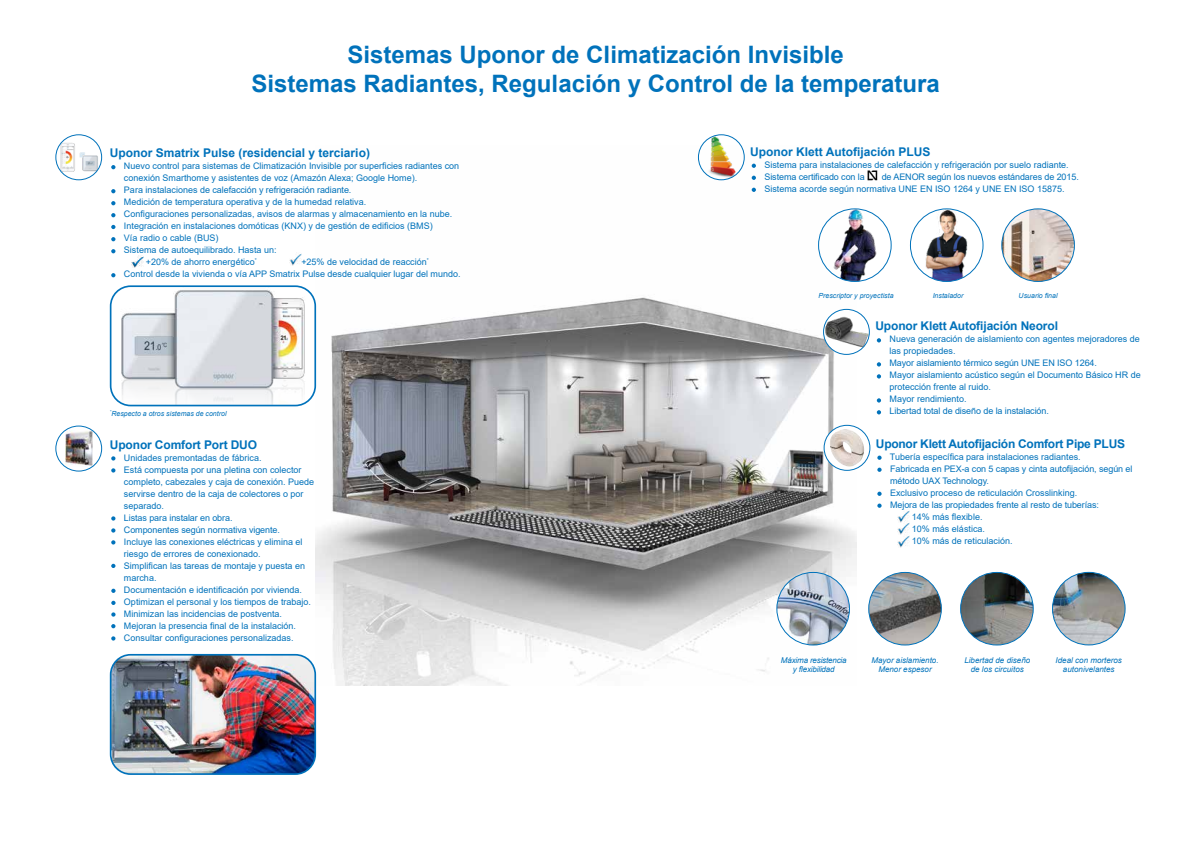
<style>
.page{position:relative;width:1191px;height:842px;background:#fff}
.page>*{position:absolute;margin:0;border:0;box-sizing:border-box;transform-origin:0 0}
.t1{font:700 24px/28.8px "Arial";color:#0072bb;text-align:center}
.t2{font:700 12px "Arial";letter-spacing:-.01em;color:#0072bb}
.t3{font:9px/12px "Arial";color:#0072bb}
.t4{font:italic 8px/9.6px "Arial";color:#0072bb;text-align:center}
.t5{font:italic 8px/9.6px "Arial";letter-spacing:-.02em;color:#0072bb;text-align:center}
.t6{font:italic 7px "Arial";color:#0072bb}
</style>
<div class="page">
<img style="left:316px;top:150px;width:540px;height:535px">
<img style="left:57px;top:141px;width:43px;height:31px">
<div style="left:56px;top:135px;width:46px;height:45px;border:1px solid #0072bb;border-radius:50%"></div>
<svg style="left:290px;top:254px;width:11px;height:11px"></svg>
<svg style="left:111px;top:165px;width:4px;height:4px"></svg>
<svg style="left:111px;top:189px;width:4px;height:4px"></svg>
<svg style="left:111px;top:201px;width:4px;height:4px"></svg>
<svg style="left:111px;top:213px;width:4px;height:4px"></svg>
<svg style="left:111px;top:225px;width:4px;height:4px"></svg>
<svg style="left:111px;top:237px;width:4px;height:4px"></svg>
<svg style="left:111px;top:249px;width:4px;height:4px"></svg>
<svg style="left:132px;top:255px;width:11px;height:13px"></svg>
<svg style="left:111px;top:273px;width:4px;height:4px"></svg>
<img style="left:111px;top:288px;width:204px;height:117px">
<div style="left:110px;top:285px;width:206px;height:121px;border:2px solid #0072bb;border-radius:20px"></div>
<img style="left:65px;top:430px;width:27px;height:37px">
<div style="left:56px;top:426px;width:46px;height:45px;border:1px solid #0072bb;border-radius:50%"></div>
<svg style="left:111px;top:456px;width:4px;height:5px"></svg>
<svg style="left:111px;top:468px;width:4px;height:5px"></svg>
<svg style="left:111px;top:516px;width:4px;height:5px"></svg>
<svg style="left:111px;top:528px;width:4px;height:5px"></svg>
<svg style="left:111px;top:540px;width:4px;height:4px"></svg>
<svg style="left:111px;top:564px;width:4px;height:4px"></svg>
<svg style="left:111px;top:589px;width:5px;height:4px"></svg>
<svg style="left:111px;top:601px;width:5px;height:4px"></svg>
<svg style="left:111px;top:612px;width:5px;height:5px"></svg>
<svg style="left:111px;top:624px;width:4px;height:4px"></svg>
<svg style="left:111px;top:636px;width:4px;height:5px"></svg>
<img style="left:111px;top:657px;width:202px;height:115px">
<div style="left:110px;top:654px;width:206px;height:121px;border:2px solid #0072bb;border-radius:20px"></div>
<img style="left:699px;top:135px;width:45px;height:45px">
<div style="left:698px;top:135px;width:46px;height:45px;border:1px solid #0072bb;border-radius:50%"></div>
<svg style="left:751px;top:164px;width:5px;height:4px"></svg>
<svg style="left:751px;top:176px;width:5px;height:4px"></svg>
<svg style="left:867px;top:170px;width:11px;height:11px"></svg>
<svg style="left:751px;top:188px;width:5px;height:4px"></svg>
<div style="left:823px;top:309px;width:46px;height:45px;background:#fff;border-radius:50%"></div>
<img style="left:824px;top:316px;width:44px;height:31px">
<div style="left:823px;top:309px;width:46px;height:46px;border:1px solid #0072bb;border-radius:50%"></div>
<svg style="left:876px;top:338px;width:5px;height:4px"></svg>
<svg style="left:876px;top:362px;width:5px;height:4px"></svg>
<svg style="left:876px;top:374px;width:5px;height:4px"></svg>
<svg style="left:876px;top:398px;width:5px;height:5px"></svg>
<svg style="left:876px;top:410px;width:5px;height:4px"></svg>
<svg style="left:824px;top:425px;width:46px;height:45px"></svg>
<img style="left:829px;top:429px;width:35px;height:38px">
<div style="left:824px;top:425px;width:46px;height:46px;border:1px solid #0072bb;border-radius:50%"></div>
<svg style="left:877px;top:456px;width:4px;height:4px"></svg>
<svg style="left:877px;top:468px;width:4px;height:4px"></svg>
<svg style="left:877px;top:492px;width:4px;height:4px"></svg>
<svg style="left:877px;top:503px;width:4px;height:5px"></svg>
<svg style="left:897px;top:511px;width:12px;height:36px"></svg>
<img style="left:777px;top:572px;width:72px;height:73px;border-radius:36px">
<div style="left:776px;top:572px;width:74px;height:73px;border:1px solid #0072bb;border-radius:50%"></div>
<img style="left:868px;top:572px;width:73px;height:73px;border-radius:36px">
<div style="left:868px;top:572px;width:73px;height:73px;border:1px solid #0072bb;border-radius:50%"></div>
<img style="left:960px;top:572px;width:73px;height:73px;border-radius:36px">
<div style="left:960px;top:572px;width:73px;height:73px;border:1px solid #0072bb;border-radius:50%"></div>
<img style="left:1052px;top:572px;width:73px;height:73px;border-radius:36px">
<div style="left:1052px;top:572px;width:73px;height:73px;border:1px solid #0072bb;border-radius:50%"></div>
<img style="left:833px;top:209px;width:43px;height:72px">
<div style="left:818px;top:208px;width:73px;height:74px;border:1px solid #0072bb;border-radius:50%"></div>
<img style="left:923px;top:209px;width:46px;height:72px">
<div style="left:910px;top:208px;width:73px;height:74px;border:1px solid #0072bb;border-radius:50%"></div>
<img style="left:1001px;top:209px;width:73px;height:72px;border-radius:36px">
<div style="left:1001px;top:208px;width:74px;height:74px;border:1px solid #0072bb;border-radius:50%"></div>
<h1 class="t1" style="left:251px;top:41px;width:690px">Sistemas Uponor de Climatización Invisible<br>Sistemas Radiantes, Regulación y Control de la temperatura</h1>
<h2 class="t2" style="left:110px;top:145px;width:262px">Uponor Smatrix Pulse (residencial y terciario)</h2>
<p class="t3" style="left:124px;top:160px;width:337px">Nuevo control para sistemas de Climatización Invisible por superficies radiantes con</p>
<p class="t3" style="left:124px;top:172px;width:295px">conexión Smarthome y asistentes de voz (Amazón Alexa; Google Home).</p>
<p class="t3" style="left:124px;top:184px;width:229px">Para instalaciones de calefacción y refrigeración radiante.</p>
<p class="t3" style="left:124px;top:196px;width:244px">Medición de temperatura operativa y de la humedad relativa.</p>
<p class="t3" style="left:124px;top:208px;width:330px">Configuraciones personalizadas, avisos de alarmas y almacenamiento en la nube.</p>
<p class="t3" style="left:124px;top:220px;width:310px">Integración en instalaciones domóticas (KNX) y de gestión de edificios (BMS)</p>
<p class="t3" style="left:124px;top:232px;width:96px">Vía radio o cable (BUS)</p>
<p class="t3" style="left:124px;top:244px;width:154px">Sistema de autoequilibrado. Hasta un:</p>
<p class="t3" style="left:146px;top:256px;width:112px">+20% de ahorro energético<sup>*</sup></p>
<p class="t3" style="left:124px;top:256px;width:338px;text-indent:177px">+25% de velocidad de reacción<sup>*<br></sup>Control desde la vivienda o vía APP Smatrix Pulse desde cualquier lugar del mundo.</p>
<p class="t6" style="left:110px;top:408px;width:118px"><sup>*</sup>Respecto a otros sistemas de control</p>
<h2 class="t2" style="left:110px;top:436px;width:149px">Uponor Comfort Port DUO</h2>
<p class="t3" style="left:124px;top:451px;width:192px">Unidades premontadas de fábrica.<br>Está compuesta por una pletina con colector completo, cabezales y caja de conexión. Puede servirse dentro de la caja de colectores o por separado.<br>Listas para instalar en obra.<br>Componentes según normativa vigente.<br>Incluye las conexiones eléctricas y elimina el riesgo de errores de conexionado.<br>Simplifican las tareas de montaje y puesta en marcha.<br>Documentación e identificación por vivienda.<br>Optimizan el personal y los tiempos de trabajo.<br>Minimizan las incidencias de postventa.<br>Mejoran la presencia final de la instalación.<br>Consultar configuraciones personalizadas.</p>
<h2 class="t2" style="left:750px;top:143px;width:182px">Uponor Klett Autofijación PLUS</h2>
<p class="t3" style="left:764px;top:159px;width:306px">Sistema para instalaciones de calefacción y refrigeración por suelo radiante.<br>Sistema certificado con la</p>
<p class="t3" style="left:764px;top:171px;width:316px;text-indent:117px">de AENOR según los nuevos estándares de 2015.<br>Sistema acorde según normativa UNE EN ISO 1264 y UNE EN ISO 15875.</p>
<p class="t6" style="left:818px;top:291px;width:77px">Prescriptor y proyectista</p>
<p class="t6" style="left:932px;top:291px;width:32px">Instalador</p>
<p class="t6" style="left:1018px;top:291px;width:40px">Usuario final</p>
<h2 class="t2" style="left:875px;top:318px;width:184px">Uponor Klett Autofijación Neorol</h2>
<p class="t3" style="left:889px;top:333px;width:253px">Nueva generación de aislamiento con agentes mejoradores de las propiedades.<br>Mayor aislamiento térmico según UNE EN ISO 1264.<br>Mayor aislamiento acústico según el Documento Básico HR de protección frente al ruido.<br>Mayor rendimiento.<br>Libertad total de diseño de la instalación.</p>
<h2 class="t2" style="left:876px;top:435px;width:251px">Uponor Klett Autofijación Comfort Pipe PLUS</h2>
<p class="t3" style="left:890px;top:451px;width:192px">Tubería específica para instalaciones radiantes.</p>
<p class="t3" style="left:890px;top:463px;width:244px">Fabricada en PEX-a con 5 capas y cinta autofijación, según el</p>
<p class="t3" style="left:890px;top:475px;width:100px">método UAX Technology.</p>
<p class="t3" style="left:890px;top:487px;width:189px">Exclusivo proceso de reticulación Crosslinking.</p>
<p class="t3" style="left:890px;top:499px;width:210px">Mejora de las propiedades frente al resto de tuberías:</p>
<p class="t3" style="left:912px;top:511px;width:72px">14% más flexible.</p>
<p class="t3" style="left:912px;top:523px;width:75px">10% más elástica.</p>
<p class="t3" style="left:912px;top:535px;width:102px">10% más de reticulación.</p>
<p class="t5" style="left:781px;top:655px;width:67px">Máxima resistencia y flexibilidad</p>
<p class="t4" style="left:871px;top:655px;width:69px">Mayor aislamiento.<br>Menor espesor</p>
<p class="t4" style="left:964px;top:655px;width:67px">Libertad de diseño de los circuitos</p>
<p class="t4" style="left:1055px;top:655px;width:68px">Ideal con morteros autonivelantes</p>
</div>
